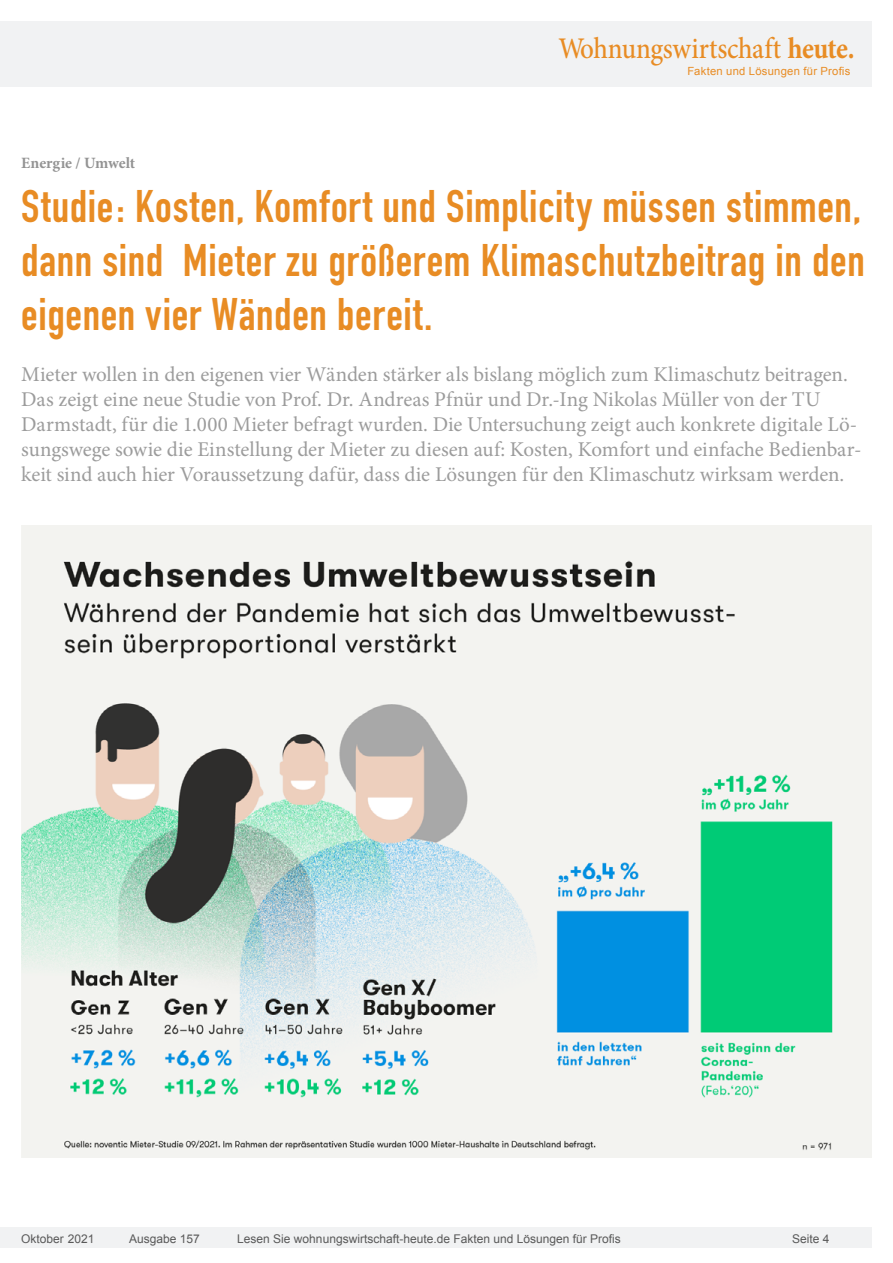
<style>
.page{position:relative;width:893px;height:1263px;background:#fff}
.page>*{position:absolute;margin:0;border:0;box-sizing:border-box;transform-origin:0 0}
.Überschrift_Groß{font:45px/54px "DIN Engschrift";letter-spacing:.015em;color:#e88c24;text-align:justify}
.t1{font:500 30px "Minion Pro";letter-spacing:-.01em;color:#e88c24;scale:.9 1}
.Anlesetext{font:21px/25.2px "Minion Pro";letter-spacing:-.005em;color:#9c9c9c}
.Kategorie{font:700 15.75px "Minion Pro";letter-spacing:-.005em;color:#939393}
.t2{font:12px "Arial";color:#595959}
.t3{font:11.25px "Arial";letter-spacing:.025em;color:#e88c24}
.s1{font-weight:700}
</style>
<div class="page">
<div style="left:0;top:1227px;width:872px;height:20px;background:#f1f2f3"></div>
<div style="left:0;top:21px;width:872px;height:66px;background:#f1f2f3"></div>
<img style="left:21px;top:525px;width:851px;height:632px">
<h2 class="t1" style="left:558px;top:28px;width:331px">Wohnungswirtschaft <span class="s1">heute.</span></h2>
<p class="t3" style="left:687px;top:63px;width:165px">Fakten und Lösungen für Profis</p>
<p class="Kategorie" style="left:21px;top:152px;width:115px">Energie / Umwelt</p>
<p class="Überschrift_Groß" style="left:21px;top:180px;width:845px">Studie: Kosten, Komfort und Simplicity müssen stimmen, dann sind Mieter zu größerem Klimaschutzbeitrag in den eigenen vier Wänden bereit.</p>
<p class="Anlesetext" style="left:21px;top:361px;width:842px">Mieter wollen in den eigenen vier Wänden stärker als bislang möglich zum Klimaschutz beitragen.<br>Das zeigt eine neue Studie von Prof. Dr. Andreas Pfnür und Dr.-Ing Nikolas Müller von der TU Darmstadt, für die 1.000 Mieter befragt wurden. Die Untersuchung zeigt auch konkrete digitale Lö&shy;sungswege sowie die Einstellung der Mieter zu diesen auf: Kosten, Komfort und einfache Bedienbar&shy;keit sind auch hier Voraussetzung dafür, dass die Lösungen für den Klimaschutz wirksam werden.</p>
<p class="t2" style="left:21px;top:1230px;width:75px">Oktober 2021</p>
<p class="t2" style="left:129px;top:1230px;width:72px">Ausgabe 157</p>
<p class="t2" style="left:237px;top:1230px;width:385px">Lesen Sie wohnungswirtschaft-heute.de Fakten und Lösungen für Profis</p>
<p class="t2" style="left:792px;top:1231px;width:39px">Seite 4</p>
</div>
